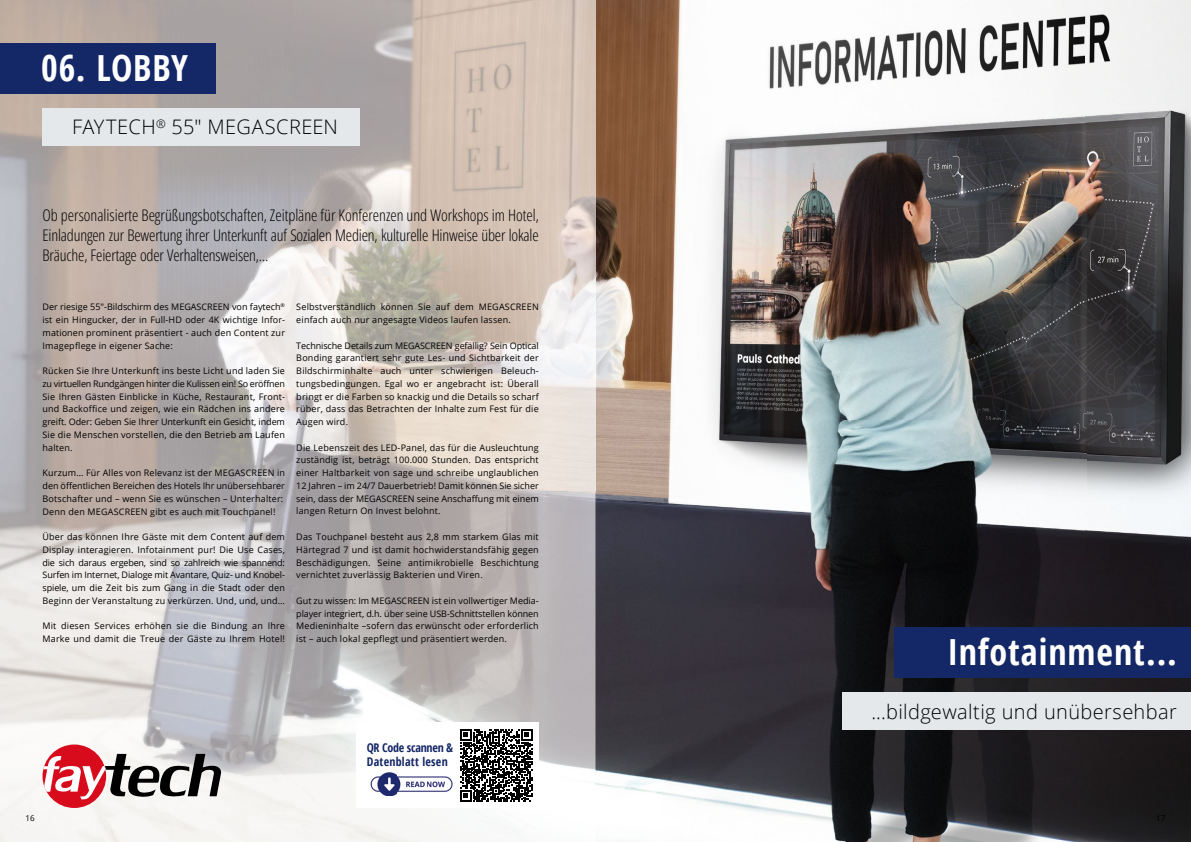
<style>
.page{position:relative;width:1191px;height:842px;background:#fff}
.page>*{position:absolute;margin:0;border:0;box-sizing:border-box;transform-origin:0 0}
.t1{font:700 condensed 36px "Open Sans";letter-spacing:.025em;color:#fff}
.t2{font:700 condensed 36px "Open Sans";letter-spacing:.02em;color:#fdfeff}
.t3{font:300 20px "Open Sans";letter-spacing:.015em;color:#000}
.t4{font:300 16px/20px "Open Sans Condensed";letter-spacing:-.01em;color:#000;text-align:justify}
.t5{font:700 condensed 12px/14.4px "Open Sans";letter-spacing:.02em;color:#142766}
.t6{font:9px/12.8px "Open Sans";letter-spacing:.02em;color:#000;text-align:justify}
.t7{font:8px "Open Sans";color:#000}
</style>
<div class="page">
<img style="left:595px;top:0;width:596px;height:842px">
<img style="left:0;top:0;width:490px;height:631px">
<img style="left:490px;top:0;width:105px;height:737px">
<img style="left:0;top:631px;width:385px;height:211px">
<img style="left:385px;top:631px;width:106px;height:92px">
<div style="left:43px;top:744px;width:63px;height:64px;background:#d80b1d;border-radius:50%"></div>
<svg style="left:43px;top:754px;width:178px;height:46px"></svg>
<div style="left:894px;top:627px;width:297px;height:51px;background:#142766"></div>
<div style="left:842px;top:693px;width:349px;height:37px;background:#e4e8eb"></div>
<div style="left:0;top:43px;width:215px;height:51px;background:#142766"></div>
<div style="left:43px;top:108px;width:317px;height:37px;background:#e4e8eb"></div>
<div style="left:356px;top:723px;width:182px;height:85px;background:#fff"></div>
<svg style="left:460px;top:729px;width:72px;height:72px"></svg>
<img style="left:370px;top:772px;width:83px;height:23px">
<h1 class="t2" style="left:41px;top:43px;width:148px">06. LOBBY</h1>
<h2 class="t3" style="left:72px;top:113px;width:267px">FAYTECH<sup>®</sup> 55" MEGASCREEN</h2>
<p class="t4" style="left:43px;top:205px;width:498px">Ob personalisierte Begrüßungsbotschaften, Zeitpläne für Konferenzen und Workshops im Hotel, Einladungen zur Bewertung ihrer Unterkunft auf Sozialen Medien, kulturelle Hinweise über lokale Bräuche, Feiertage oder Verhaltensweisen,…</p>
<p class="t6" style="left:43px;top:300px;width:244px">Der riesige 55"-Bildschirm des MEGASCREEN von faytech<sup>® </sup>ist ein Hingucker, der in Full-HD oder 4K wichtige Infor&shy;mationen prominent präsentiert - auch den Content zur Imagepflege in eigener Sache:</p>
<p class="t6" style="left:43px;top:364px;width:244px">Rücken Sie Ihre Unterkunft ins beste Licht und laden Sie zu virtuellen Rundgängen hinter die Kulissen ein! So eröffnen Sie Ihren Gästen Einblicke in Küche, Restaurant, Front&shy;und Backoffice und zeigen, wie ein Rädchen ins andere greift. Oder: Geben Sie Ihrer Unterkunft ein Gesicht, indem Sie die Menschen vorstellen, die den Betrieb am Laufen halten.</p>
<p class="t6" style="left:43px;top:466px;width:244px;text-align:left">Kurzum… Für Alles von Relevanz ist der MEGASCREEN in den öffentlichen Bereichen des Hotels Ihr unübersehbarer Botschafter und – wenn Sie es wünschen – Unterhalter:<br>Denn den MEGASCREEN gibt es auch mit Touchpanel!</p>
<p class="t6" style="left:43px;top:530px;width:244px">Über das können Ihre Gäste mit dem Content auf dem Display interagieren. Infotainment pur! Die Use Cases, die sich daraus ergeben, sind so zahlreich wie spannend:<br>Surfen im Internet, Dialoge mit Avantare, Quiz- und Knobel&shy;spiele, um die Zeit bis zum Gang in die Stadt oder den Beginn der Veranstaltung zu verkürzen. Und, und, und…</p>
<p class="t6" style="left:43px;top:619px;width:244px">Mit diesen Services erhöhen sie die Bindung an Ihre<br>Marke und damit die Treue der Gäste zu Ihrem Hotel!</p>
<p class="t6" style="left:296px;top:300px;width:244px">Selbstverständlich können Sie auf dem MEGASCREEN einfach auch nur angesagte Videos laufen lassen.</p>
<p class="t6" style="left:296px;top:339px;width:244px">Technische Details zum MEGASCREEN gefällig? Sein Optical Bonding garantiert sehr gute Les- und Sichtbarkeit der Bildschirminhalte auch unter schwierigen Beleuch&shy;tungsbedingungen. Egal wo er angebracht ist: Überall bringt er die Farben so knackig und die Details so scharf rüber, dass das Betrachten der Inhalte zum Fest für die Augen wird.</p>
<p class="t6" style="left:296px;top:441px;width:244px">Die Lebenszeit des LED-Panel, das für die Ausleuchtung zuständig ist, beträgt 100.000 Stunden. Das entspricht einer Haltbarkeit von sage und schreibe unglaublichen 12 Jahren – im 24/7 Dauerbetrieb! Damit können Sie sicher sein, dass der MEGASCREEN seine Anschaffung mit einem langen Return On Invest belohnt.</p>
<p class="t6" style="left:296px;top:530px;width:244px">Das Touchpanel besteht aus 2,8 mm starkem Glas mit Härtegrad 7 und ist damit hochwiderstandsfähig gegen Beschädigungen. Seine antimikrobielle Beschichtung vernichtet zuverlässig Bakterien und Viren.</p>
<p class="t6" style="left:296px;top:594px;width:244px">Gut zu wissen: Im MEGASCREEN ist ein vollwertiger Media&shy;player integriert, d.h. über seine USB-Schnittstellen können Medieninhalte –sofern das erwünscht oder erforderlich ist – auch lokal gepflegt und präsentiert werden.</p>
<p class="t7" style="left:26px;top:812px;width:11px">16</p>
<h3 class="t5" style="left:367px;top:740px;width:88px">QR Code scannen &amp;<br>Datenblatt lesen</h3>
<h1 class="t1" style="left:947px;top:627px;width:231px">Infotainment...</h1>
<h2 class="t3" style="left:871px;top:698px;width:307px">...bildgewaltig und unübersehbar</h2>
</div>
